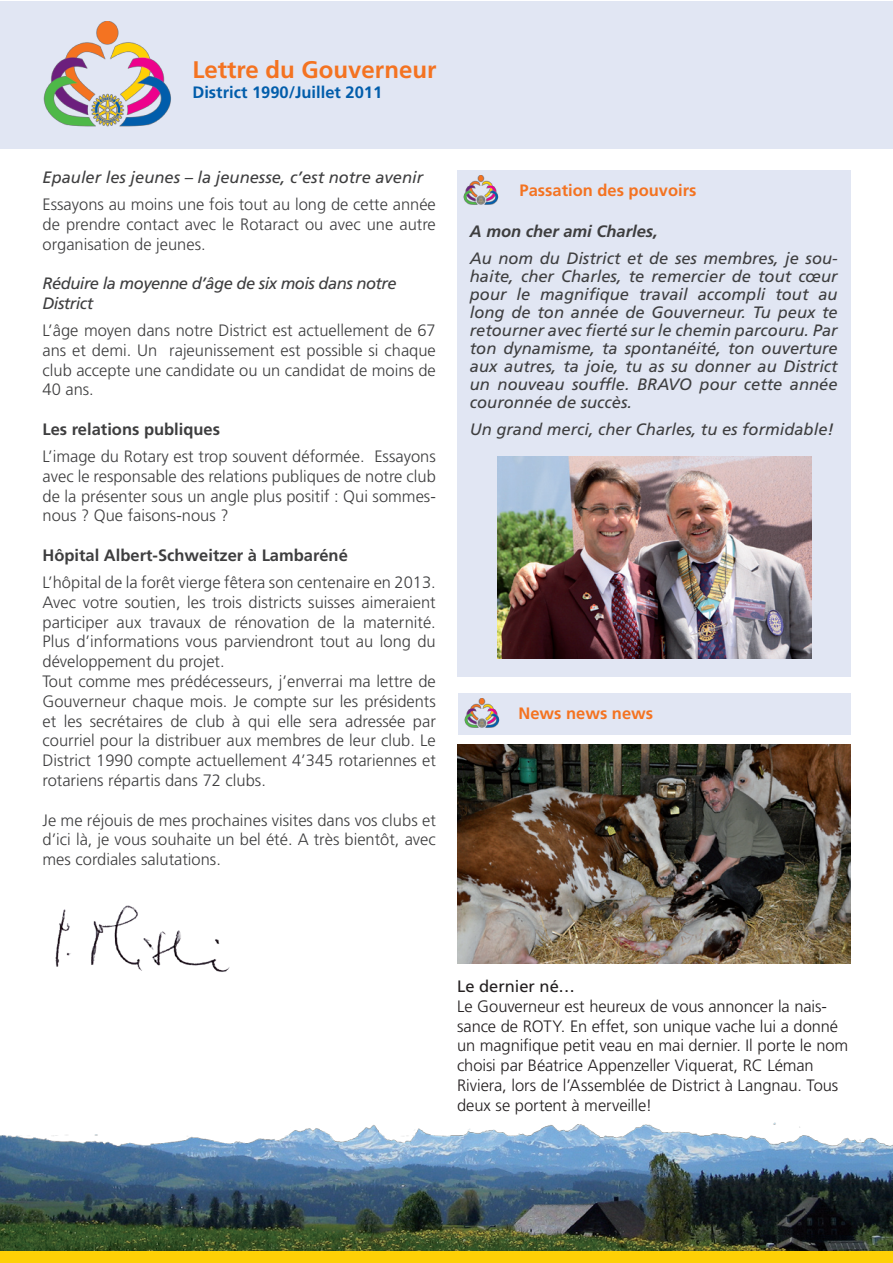
<style>
.page{position:relative;width:893px;height:1263px;background:#fff}
.page>*{position:absolute;margin:0;border:0;box-sizing:border-box;transform-origin:0 0}
.t1{font:700 24px "Frutiger";color:#f47321}
.t2{font:300 16.5px/19.8px "Frutiger";color:#3e3e3f;text-align:justify}
.t3{font:italic 16.5px/18px "Frutiger";color:#3e3e3f;text-align:justify}
.t4{font:300 16.5px/19.8px "Frutiger";letter-spacing:-.005em;color:#231f20}
.t5{font:700 16.5px "Frutiger";color:#3e3e3f}
.t6{font:italic 16.5px/19.8px "Frutiger";letter-spacing:-.03em;color:#3e3e3f}
.t7{font:700 16.5px "Frutiger";color:#f47321}
.t8{font:700 16.5px "Frutiger";color:#015dab}
.t9{font:italic 700 16.5px "Frutiger";color:#3e3e3f}
.t10{font:16.5px "Frutiger";color:#231f20}
</style>
<div class="page">
<div style="left:0;top:1px;width:892px;height:148px;background:#e1e6f3"></div>
<img style="left:43px;top:21px;width:128px;height:106px">
<div style="left:0;top:1250px;width:892px;height:13px;background:#fed006"></div>
<img style="left:0;top:1123px;width:892px;height:127px">
<div style="left:457px;top:170px;width:393px;height:506px;background:#e1e6f3"></div>
<div style="left:458px;top:693px;width:392px;height:42px;background:#e1e6f3"></div>
<img style="left:464px;top:698px;width:36px;height:29px">
<img style="left:55px;top:905px;width:175px;height:67px">
<img style="left:463px;top:175px;width:36px;height:29px">
<img style="left:497px;top:456px;width:314px;height:202px">
<img style="left:457px;top:744px;width:393px;height:219px">
<h1 class="t1" style="left:192px;top:56px;width:246px">Lettre du Gouverneur</h1>
<p class="t8" style="left:192px;top:83px;width:191px">District 1990/Juillet 2011</p>
<p class="t3" style="left:43px;top:168px;width:382px">Epauler les jeunes – la jeunesse, c’est notre avenir</p>
<p class="t2" style="left:43px;top:194px;width:395px">Essayons au moins une fois tout au long de cette année de prendre contact avec le Rotaract ou avec une autre organisation de jeunes.</p>
<p class="t6" style="left:43px;top:273px;width:356px">Réduire la moyenne d’âge de six mois dans notre<br>District</p>
<p class="t2" style="left:43px;top:320px;width:395px">L’âge moyen dans notre District est actuellement de 67 ans et demi. Un rajeunissement est possible si chaque club accepte une candidate ou un candidat de moins de 40 ans.</p>
<p class="t5" style="left:43px;top:419px;width:179px">Les relations publiques</p>
<p class="t2" style="left:43px;top:446px;width:395px">L’image du Rotary est trop souvent déformée. Essayons avec le responsable des relations publiques de notre club de la présenter sous un angle plus positif : Qui sommes&shy;nous ? Que faisons-nous ?</p>
<p class="t5" style="left:43px;top:545px;width:307px">Hôpital Albert-Schweitzer à Lambaréné</p>
<p class="t2" style="left:43px;top:572px;width:395px;text-align:left">L’hôpital de la forêt vierge fêtera son centenaire en 2013.<br>Avec votre soutien, les trois districts suisses aimeraient participer aux travaux de rénovation de la maternité.<br>Plus d’informations vous parviendront tout au long du développement du projet.<br>Tout comme mes prédécesseurs, j’enverrai ma lettre de Gouverneur chaque mois. Je compte sur les présidents et les secrétaires de club à qui elle sera adressée par courriel pour la distribuer aux membres de leur club. Le District 1990 compte actuellement 4’345 rotariennes et rotariens répartis dans 72 clubs.</p>
<p class="t2" style="left:43px;top:810px;width:395px">Je me réjouis de mes prochaines visites dans vos clubs et d’ici là, je vous souhaite un bel été. A très bientôt, avec mes cordiales salutations.</p>
<p class="t7" style="left:519px;top:180px;width:178px">Passation des pouvoirs</p>
<p class="t9" style="left:470px;top:222px;width:189px">A mon cher ami Charles,</p>
<p class="t3" style="left:470px;top:249px;width:369px">Au nom du District et de ses membres, je sou&shy;haite, cher Charles, te remercier de tout cœur pour le magnifique travail accompli tout au long de ton année de Gouverneur. Tu peux te retourner avec fierté sur le chemin parcouru. Par ton dynamisme, ta spontanéité, ton ouverture aux autres, ta joie, tu as su donner au District un nouveau souffle. BRAVO pour cette année couronnée de succès.</p>
<p class="t3" style="left:470px;top:420px;width:366px">Un grand merci, cher Charles, tu es formidable!</p>
<p class="t7" style="left:518px;top:703px;width:136px">News news news</p>
<p class="t10" style="left:457px;top:976px;width:119px">Le dernier né…</p>
<p class="t4" style="left:457px;top:996px;width:393px">Le Gouverneur est heureux de vous annoncer la nais&shy;sance de ROTY. En effet, son unique vache lui a donné un magnifique petit veau en mai dernier. Il porte le nom choisi par Béatrice Appenzeller Viquerat, RC Léman Riviera, lors de l’Assemblée de District à Langnau. Tous deux se portent à merveille!</p>
</div>
